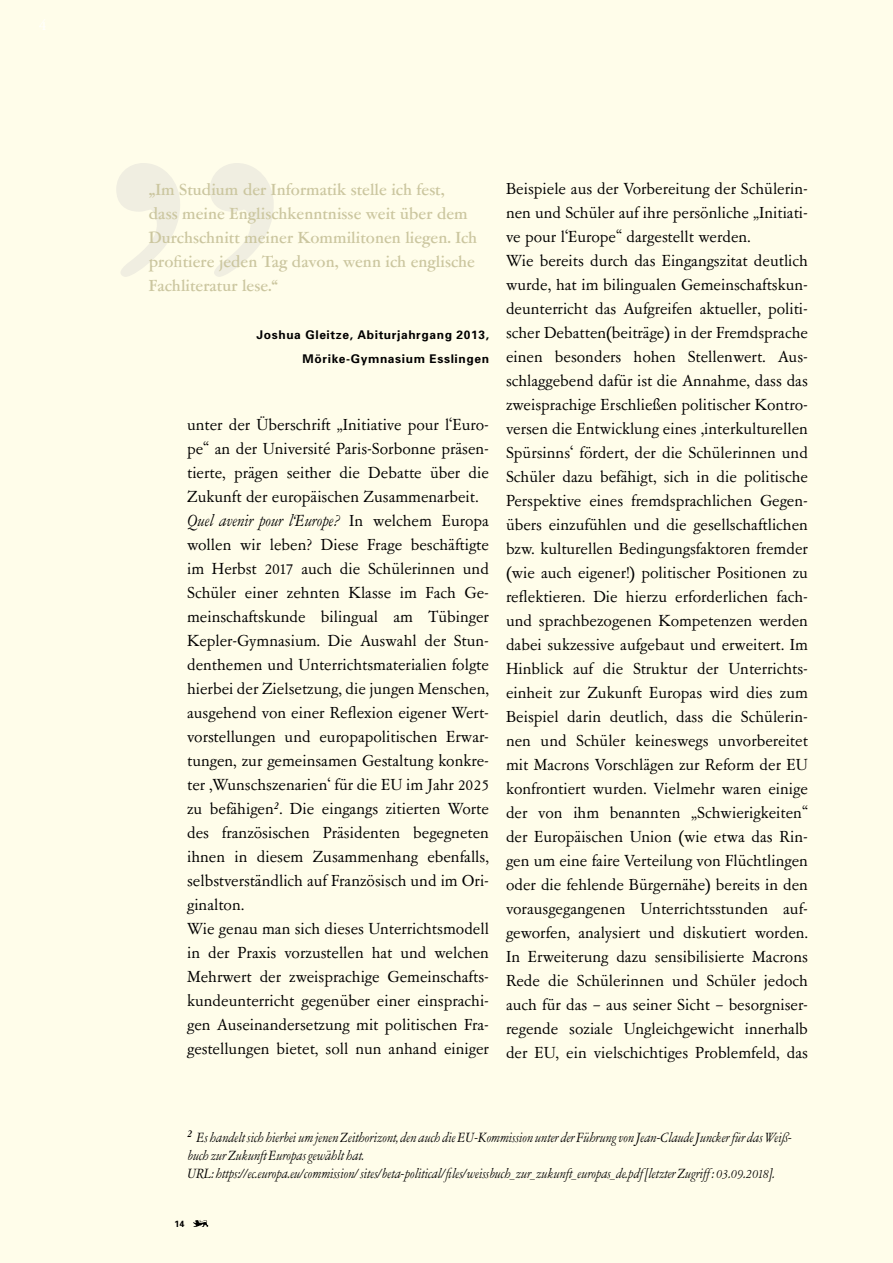
<style>
.page{position:relative;width:893px;height:1263px;background:#fffdea}
.page>*{position:absolute;margin:0;border:0;box-sizing:border-box;transform-origin:0 0}
.t1{font:18px/24px "Garamont Amst SB";color:#000;text-align:justify}
.t2{font:500 18px/24px "Garamont Amst SB";letter-spacing:.005em;color:#cbc69f}
.t3{font:italic 15px/18px "Garamont Amst SB";color:#000}
.t4{font:700 12px/24px "Univers";letter-spacing:.05em;color:#000;text-align:right}
.t5{font:12px "Garamont Amst SB Med Ita";color:#000}
.t6{font:700 9px "Univers";color:#000}
.s1{font-style:italic}
</style>
<div class="page">
<svg style="left:193px;top:1220px;width:15px;height:7px"></svg>
<svg style="left:116px;top:163px;width:158px;height:114px"></svg>
<p class="t2" style="left:149px;top:178px;width:330px">„Im Studium der Informatik stelle ich fest, dass meine Englischkenntnisse weit über dem Durchschnitt meiner Kommilitonen liegen. Ich profitiere jeden Tag davon, wenn ich englische Fachliteratur lese.“</p>
<p class="t4" style="left:257px;top:322px;width:234px">Joshua Gleitze, Abiturjahrgang 2013,<br>Mörike-Gymnasium Esslingen</p>
<p class="t1" style="left:187px;top:413px;width:303px;text-align:left">unter der Überschrift „Initiative pour l‘Euro&shy;pe“ an der Université Paris-Sorbonne präsen&shy;tierte, prägen seither die Debatte über die Zukunft der europäischen Zusammenarbeit.<br><span class="s1">Quel avenir pour l‘Europe?</span> In welchem Europa wollen wir leben? Diese Frage beschäftigte im Herbst 2017 auch die Schülerinnen und Schüler einer zehnten Klasse im Fach Ge&shy;meinschaftskunde bilingual am Tübinger Kepler-Gymnasium. Die Auswahl der Stun&shy;denthemen und Unterrichtsmaterialien folgte hierbei der Zielsetzung, die jungen Menschen, ausgehend von einer Reflexion eigener Wert&shy;vorstellungen und europapolitischen Erwar&shy;tungen, zur gemeinsamen Gestaltung konkre&shy;ter ‚Wunschszenarien‘ für die EU im Jahr 2025 zu befähigen . Die eingangs zitierten Worte des französischen Präsidenten begegneten ihnen in diesem Zusammenhang ebenfalls, selbstverständlich auf Französisch und im Ori&shy;ginalton.</p>
<p class="t5" style="left:274px;top:800px;width:7px">2</p>
<p class="t1" style="left:187px;top:917px;width:303px">Wie genau man sich dieses Unterrichtsmodell in der Praxis vorzustellen hat und welchen Mehrwert der zweisprachige Gemeinschafts&shy;kundeunterricht gegenüber einer einsprachi&shy;gen Auseinandersetzung mit politischen Fra&shy;gestellungen bietet, soll nun anhand einiger</p>
<p class="t1" style="left:506px;top:177px;width:303px">Beispiele aus der Vorbereitung der Schülerin&shy;nen und Schüler auf ihre persönliche „Initiati&shy;ve pour l‘Europe“ dargestellt werden.</p>
<p class="t1" style="left:506px;top:249px;width:303px">Wie bereits durch das Eingangszitat deutlich wurde, hat im bilingualen Gemeinschaftskun&shy;deunterricht das Aufgreifen aktueller, politi&shy;scher Debatten(beiträge) in der Fremdsprache einen besonders hohen Stellenwert. Aus&shy;schlaggebend dafür ist die Annahme, dass das zweisprachige Erschließen politischer Kontro&shy;versen die Entwicklung eines ‚interkulturellen Spürsinns‘ fördert, der die Schülerinnen und Schüler dazu befähigt, sich in die politische Perspektive eines fremdsprachlichen Gegen&shy;übers einzufühlen und die gesellschaftlichen bzw. kulturellen Bedingungsfaktoren fremder (wie auch eigener!) politischer Positionen zu reflektieren. Die hierzu erforderlichen fach&shy;und sprachbezogenen Kompetenzen werden dabei sukzessive aufgebaut und erweitert. Im Hinblick auf die Struktur der Unterrichts&shy;einheit zur Zukunft Europas wird dies zum Beispiel darin deutlich, dass die Schülerin&shy;nen und Schüler keineswegs unvorbereitet mit Macrons Vorschlägen zur Reform der EU konfrontiert wurden. Vielmehr waren einige der von ihm benannten „Schwierigkeiten“ der Europäischen Union (wie etwa das Rin&shy;gen um eine faire Verteilung von Flüchtlingen oder die fehlende Bürgernähe) bereits in den vorausgegangenen Unterrichtsstunden auf&shy;geworfen, analysiert und diskutiert worden.<br>In Erweiterung dazu sensibilisierte Macrons Rede die Schülerinnen und Schüler jedoch auch für das – aus seiner Sicht – besorgniser&shy;regende soziale Ungleichgewicht innerhalb der EU, ein vielschichtiges Problemfeld, das</p>
<p class="t3" style="left:187px;top:1129px;width:606px"><sup>2</sup> Es handelt sich hierbei um jenen Zeithorizont, den auch die EU-Kommission unter der Führung von Jean-Claude Juncker für das Weiß&shy;buch zur Zukunft Europas gewählt hat.<br>URL: https://ec.europa.eu/commission/ sites/beta-political/files/weissbuch_zur_zukunft_europas_de.pdf [letzter Zugriff : 03.09.2018].</p>
<p class="t6" style="left:174px;top:1218px;width:12px">14</p>
</div>
